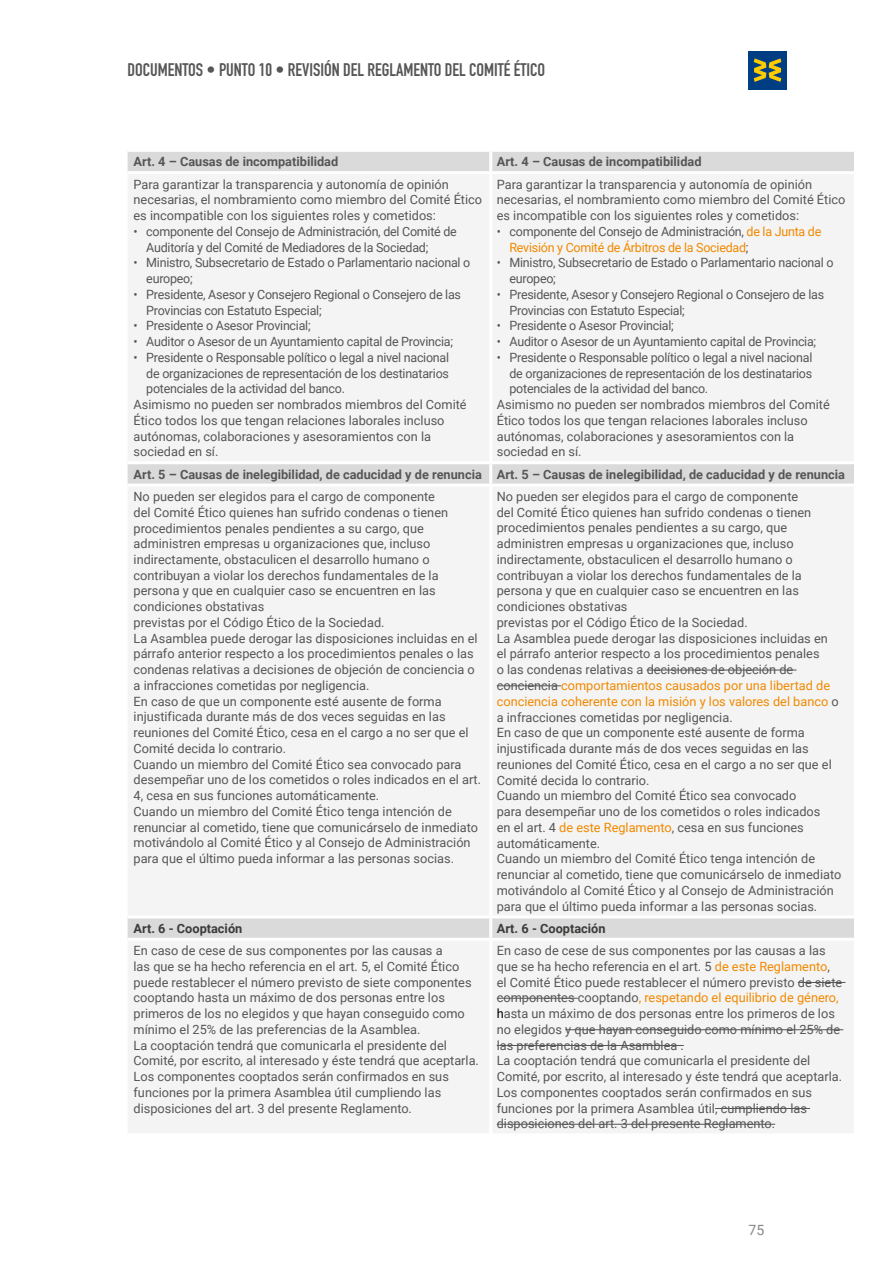
<style>
.page{position:relative;width:893px;height:1263px;background:#fff}
.page>*{position:absolute;margin:0;border:0;box-sizing:border-box;transform-origin:0 0}
.t1{font:18px "DIN Engschrift Std";color:#565656}
.t2{font:14.1px "Roboto";color:#878786}
.t3{font:12.75px/15.8px "Roboto";color:#565656}
.t4{font:12.75px/15.8px "Roboto";letter-spacing:-.02em;color:#565656}
.t5{font:700 12.75px "Roboto";color:#565656}
.t6{font:12.75px/15.8px "Roboto";letter-spacing:-.02em;color:#f18900}
.t7{font:700 12.75px "Roboto";color:#3b3b3a}
.s1{color:#565656}
.s2{color:#f18900}
.s3{color:#000}
</style>
<div class="page">
<div style="left:748px;top:51px;width:39px;height:38px;background:#003e84"></div>
<svg style="left:754px;top:58px;width:27px;height:24px"></svg>
<div style="left:128px;top:152px;width:726px;height:19px;background:#dadada"></div>
<div style="left:128px;top:175px;width:726px;height:958px;background:#f4f4f4"></div>
<hr style="left:489px;top:152px;width:3px;height:19px;background:#fff">
<hr style="left:489px;top:174px;width:3px;height:287px;background:#fff">
<hr style="left:128px;top:461px;width:363px;height:3px;background:#fff">
<hr style="left:491px;top:461px;width:363px;height:3px;background:#fff">
<hr style="left:489px;top:464px;width:3px;height:20px;background:#fff">
<hr style="left:128px;top:484px;width:363px;height:3px;background:#fff">
<hr style="left:491px;top:484px;width:363px;height:3px;background:#fff">
<hr style="left:489px;top:487px;width:3px;height:428px;background:#fff">
<hr style="left:128px;top:915px;width:363px;height:3px;background:#fff">
<hr style="left:491px;top:915px;width:363px;height:3px;background:#fff">
<hr style="left:489px;top:918px;width:3px;height:20px;background:#fff">
<hr style="left:128px;top:938px;width:363px;height:3px;background:#fff">
<hr style="left:491px;top:938px;width:363px;height:3px;background:#fff">
<hr style="left:489px;top:941px;width:3px;height:192px;background:#fff">
<hr style="left:647px;top:670px;width:149px;height:1px;background:#565656">
<hr style="left:497px;top:685px;width:64px;height:1px;background:#565656">
<hr style="left:798px;top:982px;width:47px;height:1px;background:#565656">
<hr style="left:497px;top:998px;width:81px;height:1px;background:#565656">
<hr style="left:565px;top:1029px;width:278px;height:1px;background:#565656">
<hr style="left:497px;top:1045px;width:187px;height:1px;background:#565656">
<hr style="left:715px;top:1108px;width:95px;height:1px;background:#565656">
<hr style="left:497px;top:1124px;width:278px;height:1px;background:#565656">
<h1 class="t1" style="left:128px;top:59px;width:419px">DOCUMENTOS • PUNTO 10 • REVISIÓN DEL REGLAMENTO DEL COMITÉ ÉTICO</h1>
<p class="t5" style="left:134px;top:153px;width:206px">Art. 4 – Causas de incompatibilidad</p>
<p class="t5" style="left:497px;top:153px;width:206px">Art. 4 – Causas de incompatibilidad</p>
<p class="t3" style="left:134px;top:176px;width:350px">Para garantizar la transparencia y autonomía de opinión necesarias, el nombramiento como miembro del Comité Ético es incompatible con los siguientes roles y cometidos:</p>
<p class="t4" style="left:146px;top:223px;width:312px;text-indent:-13px">• componente del Consejo de Administración, del Comité de<br>Auditoría y del Comité de Mediadores de la Sociedad;</p>
<p class="t4" style="left:146px;top:254px;width:325px;text-indent:-13px">• Ministro, Subsecretario de Estado o Parlamentario nacional o europeo;</p>
<p class="t4" style="left:146px;top:286px;width:316px;text-indent:-13px">• Presidente, Asesor y Consejero Regional o Consejero de las<br>Provincias con Estatuto Especial;</p>
<p class="t4" style="left:134px;top:317px;width:179px">• Presidente o Asesor Provincial;</p>
<p class="t4" style="left:134px;top:333px;width:321px">• Auditor o Asesor de un Ayuntamiento capital de Provincia;</p>
<p class="t4" style="left:134px;top:349px;width:317px">• Presidente o Responsable político o legal a nivel nacional</p>
<p class="t4" style="left:146px;top:365px;width:304px">de organizaciones de representación de los destinatarios</p>
<p class="t4" style="left:146px;top:380px;width:200px">potenciales de la actividad del banco.</p>
<p class="t3" style="left:134px;top:396px;width:335px">Asimismo no pueden ser nombrados miembros del Comité</p>
<p class="t3" style="left:134px;top:412px;width:312px">Ético todos los que tengan relaciones laborales incluso</p>
<p class="t3" style="left:134px;top:428px;width:299px">autónomas, colaboraciones y asesoramientos con la</p>
<p class="t3" style="left:134px;top:443px;width:86px">sociedad en sí.</p>
<p class="t3" style="left:497px;top:176px;width:350px">Para garantizar la transparencia y autonomía de opinión necesarias, el nombramiento como miembro del Comité Ético es incompatible con los siguientes roles y cometidos:</p>
<p class="t6" style="left:509px;top:223px;width:313px;text-indent:-13px"><span class="s1">• componente del Consejo de Administración,</span> de la Junta de<br>Revisión y Comité de Árbitros de la Sociedad<span class="s1">;</span></p>
<p class="t4" style="left:509px;top:254px;width:325px;text-indent:-13px">• Ministro, Subsecretario de Estado o Parlamentario nacional o europeo;</p>
<p class="t4" style="left:509px;top:286px;width:316px;text-indent:-13px">• Presidente, Asesor y Consejero Regional o Consejero de las<br>Provincias con Estatuto Especial;</p>
<p class="t4" style="left:497px;top:317px;width:179px">• Presidente o Asesor Provincial;</p>
<p class="t4" style="left:497px;top:333px;width:321px">• Auditor o Asesor de un Ayuntamiento capital de Provincia;</p>
<p class="t4" style="left:497px;top:349px;width:317px">• Presidente o Responsable político o legal a nivel nacional</p>
<p class="t4" style="left:509px;top:365px;width:304px">de organizaciones de representación de los destinatarios</p>
<p class="t4" style="left:509px;top:380px;width:200px">potenciales de la actividad del banco.</p>
<p class="t3" style="left:497px;top:396px;width:335px">Asimismo no pueden ser nombrados miembros del Comité</p>
<p class="t3" style="left:497px;top:412px;width:312px">Ético todos los que tengan relaciones laborales incluso</p>
<p class="t3" style="left:497px;top:428px;width:299px">autónomas, colaboraciones y asesoramientos con la</p>
<p class="t3" style="left:497px;top:443px;width:86px">sociedad en sí.</p>
<p class="t5" style="left:134px;top:465px;width:713px">Art. 5 – Causas de inelegibilidad, de caducidad y de renuncia Art. 5 – Causas de inelegibilidad, de caducidad y de renuncia</p>
<p class="t3" style="left:134px;top:488px;width:349px">No pueden ser elegidos para el cargo de componente<br>del Comité Ético quienes han sufrido condenas o tienen procedimientos penales pendientes a su cargo, que administren empresas u organizaciones que, incluso indirectamente, obstaculicen el desarrollo humano o contribuyan a violar los derechos fundamentales de la persona y que en cualquier caso se encuentren en las condiciones obstativas<br>previstas por el Código Ético de la Sociedad.<br>La Asamblea puede derogar las disposiciones incluidas en el párrafo anterior respecto a los procedimientos penales o las condenas relativas a decisiones de objeción de conciencia o a infracciones cometidas por negligencia.<br>En caso de que un componente esté ausente de forma injustificada durante más de dos veces seguidas en las reuniones del Comité Ético, cesa en el cargo a no ser que el Comité decida lo contrario.<br>Cuando un miembro del Comité Ético sea convocado para desempeñar uno de los cometidos o roles indicados en el art.<br>4, cesa en sus funciones automáticamente.<br>Cuando un miembro del Comité Ético tenga intención de renunciar al cometido, tiene que comunicárselo de inmediato motivándolo al Comité Ético y al Consejo de Administración para que el último pueda informar a las personas socias.</p>
<p class="t3" style="left:497px;top:488px;width:346px">No pueden ser elegidos para el cargo de componente<br>del Comité Ético quienes han sufrido condenas o tienen procedimientos penales pendientes a su cargo, que administren empresas u organizaciones que, incluso indirectamente, obstaculicen el desarrollo humano o contribuyan a violar los derechos fundamentales de la persona y que en cualquier caso se encuentren en las condiciones obstativas<br>previstas por el Código Ético de la Sociedad.<br>La Asamblea puede derogar las disposiciones incluidas en<br>el párrafo anterior respecto a los procedimientos penales<br>o las condenas relativas a decisiones de objeción de conciencia <span class="s2">comportamientos causados por una libertad de conciencia coherente con la misión y los valores del banco</span> o a infracciones cometidas por negligencia.<br>En caso de que un componente esté ausente de forma injustificada durante más de dos veces seguidas en las reuniones del Comité Ético, cesa en el cargo a no ser que el Comité decida lo contrario.<br>Cuando un miembro del Comité Ético sea convocado<br>para desempeñar uno de los cometidos o roles indicados<br>en el art. 4 <span class="s2">de este Reglamento</span>, cesa en sus funciones automáticamente.<br>Cuando un miembro del Comité Ético tenga intención de renunciar al cometido, tiene que comunicárselo de inmediato motivándolo al Comité Ético y al Consejo de Administración para que el último pueda informar a las personas socias.</p>
<p class="t7" style="left:134px;top:919px;width:110px">Art. 6 - Cooptación</p>
<p class="t7" style="left:497px;top:919px;width:110px">Art. 6 - Cooptación</p>
<p class="t3" style="left:134px;top:942px;width:347px">En caso de cese de sus componentes por las causas a<br>las que se ha hecho referencia en el art. 5, el Comité Ético puede restablecer el número previsto de siete componentes cooptando hasta un máximo de dos personas entre los primeros de los no elegidos y que hayan conseguido como mínimo el 25% de las preferencias de la Asamblea.<br>La cooptación tendrá que comunicarla el presidente del Comité, por escrito, al interesado y éste tendrá que aceptarla.<br>Los componentes cooptados serán confirmados en sus funciones por la primera Asamblea útil cumpliendo las disposiciones del art. 3 del presente Reglamento.</p>
<p class="t3" style="left:497px;top:942px;width:347px">En caso de cese de sus componentes por las causas a las que se ha hecho referencia en el art. 5 <span class="s2">de este Reglamento</span>, el Comité Ético puede restablecer el número previsto de siete componentes cooptando<span class="s2">, respetando el equilibrio de género, </span><span class="s3">h</span>asta un máximo de dos personas entre los primeros de los no elegidos y que hayan conseguido como mínimo el 25% de las preferencias de la Asamblea .<br>La cooptación tendrá que comunicarla el presidente del Comité, por escrito, al interesado y éste tendrá que aceptarla.<br>Los componentes cooptados serán confirmados en sus funciones por la primera Asamblea útil, cumpliendo las disposiciones del art. 3 del presente Reglamento.</p>
<p class="t2" style="left:748px;top:1220px;width:17px">75</p>
</div>
